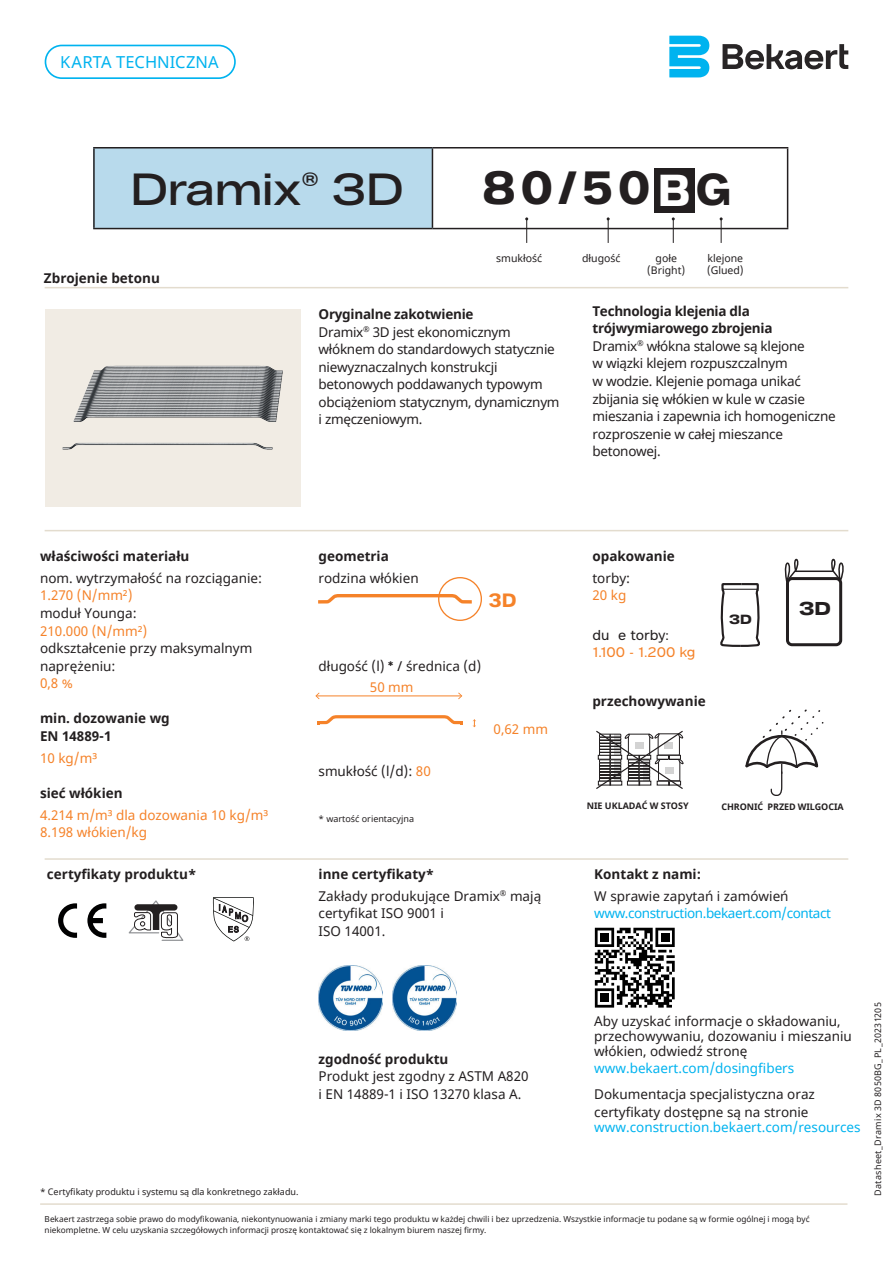
<style>
.page{position:relative;width:893px;height:1263px;background:#fff}
.page>*{position:absolute;margin:0;border:0;box-sizing:border-box;transform-origin:0 0}
.t1{font:700 45px "Bekaert Text";color:#231f20}
.MA_Productname{font:43.5px "Bekaert Headline";color:#231f20}
.t2{font:700 18.6px "Bekaert Text";color:#f58229}
.t3{font:700 18px "Bekaert Headline";color:#231f20}
.MA_Benefit{font:16.5px "Noto Sans";color:#00b3ef}
.MA_Body{font:13.5px/17.5px "Noto Sans";color:#231f20}
.MA_Body-2{font:13.5px/17.5px "Noto Sans";letter-spacing:-.02em;color:#231f20}
.MA_Body-3{font:700 13.5px/17.5px "Noto Sans";color:#231f20}
.MA_Body-4{font:13.5px/17.5px "Noto Sans";color:#f58229}
.MA_Body-5{font:13.5px "Noto Sans";color:#00b3ef}
.MA_Body-6{font:13.5px "Noto Sans";letter-spacing:-.03em;color:#00b3ef}
.MA_Body-7{font:13.5px/17.5px "Bekaert Text";color:#f58229}
.t4{font:700 12.9px "Bekaert Headline";color:#231f20}
.MA_Body-8{font:10.5px "Noto Sans";color:#231f20}
.MA_Legal_text{font:9px "Noto Sans";color:#231f20}
.MA_Legal_text-2{font:9px "Noto Sans";letter-spacing:.03em;color:#231f20}
.t5{font:700 9px "Noto Sans";letter-spacing:-.01em;color:#231f20}
.MA_Legal_text-3{font:8.25px/10.5px "Noto Sans";color:#231f20}
.s1{font-size:43.2px;color:#fff}
.s2{font-size:43.2px}
.s3{font-weight:700}
.s4{color:#f58229}
.s5{color:#231f20}
.s6{font-family:"Bekaert Text"}
</style>
<div class="page">
<div style="left:93px;top:147px;width:339px;height:82px;background:#b8daec"></div>
<hr style="left:93px;top:147px;width:339px;height:1px;background:#231f20">
<hr style="left:93px;top:148px;width:2px;height:80px;background:#231f20">
<hr style="left:432px;top:147px;width:356px;height:1px;background:#231f20">
<hr style="left:432px;top:148px;width:1px;height:80px;background:#231f20">
<hr style="left:787px;top:148px;width:1px;height:80px;background:#231f20">
<hr style="left:93px;top:228px;width:339px;height:1px;background:#231f20">
<hr style="left:432px;top:228px;width:356px;height:1px;background:#231f20">
<svg style="left:525px;top:217px;width:3px;height:26px"></svg>
<svg style="left:607px;top:217px;width:3px;height:26px"></svg>
<svg style="left:672px;top:217px;width:3px;height:26px"></svg>
<svg style="left:720px;top:217px;width:3px;height:26px"></svg>
<hr style="left:45px;top:287px;width:803px;height:1px;background:#e3dcce">
<hr style="left:45px;top:530px;width:803px;height:1px;background:#e3dcce">
<hr style="left:45px;top:858px;width:803px;height:2px;background:#e3dcce">
<hr style="left:40px;top:1203px;width:807px;height:2px;background:#e3dcce">
<hr style="left:316px;top:695px;width:145px;height:1px;background:#f58229">
<svg style="left:315px;top:692px;width:5px;height:7px"></svg>
<svg style="left:458px;top:692px;width:4px;height:7px"></svg>
<svg style="left:473px;top:719px;width:3px;height:8px"></svg>
<svg style="left:317px;top:715px;width:146px;height:9px"></svg>
<img style="left:392px;top:966px;width:64px;height:64px">
<img style="left:319px;top:966px;width:64px;height:64px">
<div style="left:655px;top:168px;width:40px;height:44px;background:#231f20"></div>
<svg style="left:720px;top:583px;width:40px;height:64px"></svg>
<hr style="left:723px;top:589px;width:34px;height:1px;background:#231f20">
<div style="left:45px;top:45px;width:191px;height:34px;border:2px solid #00b3ef;border-radius:16px"></div>
<div style="left:786px;top:577px;width:56px;height:69px;border:3px solid #231f20;border-radius:5px"></div>
<hr style="left:795px;top:570px;width:38px;height:2px;background:#231f20">
<svg style="left:784px;top:558px;width:18px;height:25px"></svg>
<svg style="left:829px;top:558px;width:15px;height:25px"></svg>
<svg style="left:58px;top:903px;width:19px;height:35px"></svg>
<svg style="left:87px;top:903px;width:19px;height:35px"></svg>
<svg style="left:128px;top:900px;width:56px;height:41px"></svg>
<svg style="left:213px;top:897px;width:41px;height:44px"></svg>
<svg style="left:318px;top:594px;width:154px;height:9px"></svg>
<div style="left:438px;top:577px;width:44px;height:44px;border:1px solid #f58229;border-radius:50%"></div>
<svg style="left:595px;top:928px;width:80px;height:79px"></svg>
<div style="left:600px;top:994px;width:9px;height:8px;background:#000"></div>
<img style="left:45px;top:309px;width:256px;height:197px">
<svg style="left:745px;top:709px;width:78px;height:87px"></svg>
<svg style="left:596px;top:730px;width:88px;height:59px"></svg>
<svg style="left:723px;top:44px;width:125px;height:25px"></svg>
<svg style="left:669px;top:36px;width:40px;height:41px;background:#32c2f2"></svg>
<p class="MA_Benefit" style="left:60px;top:50px;width:160px">KARTA TECHNICZNA</p>
<p class="MA_Productname" style="left:130px;top:163px;width:276px">Dramix<sup>®</sup> 3D</p>
<p class="MA_Body-3" style="left:44px;top:270px;width:117px">Zbrojenie betonu</p>
<p class="t1" style="left:482px;top:159px;width:251px">80/50<span class="s1">B</span><span class="s2">G</span></p>
<p class="MA_Body-8" style="left:496px;top:251px;width:48px">smukłość</p>
<p class="MA_Body-8" style="left:582px;top:251px;width:40px">długość</p>
<p class="MA_Body-8" style="left:656px;top:251px;width:23px">gołe</p>
<p class="MA_Body-8" style="left:647px;top:263px;width:40px">(Bright)</p>
<p class="MA_Body-8" style="left:707px;top:251px;width:37px">klejone</p>
<p class="MA_Body-8" style="left:707px;top:263px;width:38px">(Glued)</p>
<p class="MA_Body-2" style="left:319px;top:306px;width:243px"><span class="s3">Oryginalne zakotwienie<br></span>Dramix<sup>®</sup> 3D jest ekonomicznym włóknem do standardowych statycznie niewyznaczalnych konstrukcji betonowych poddawanych typowym obciążeniom statycznym, dynamicznym i zmęczeniowym.</p>
<p class="MA_Body-2" style="left:592px;top:303px;width:245px"><span class="s3">Technologia klejenia dla trójwymiarowego zbrojenia<br></span>Dramix<sup>®</sup> włókna stalowe są klejone<br>w wiązki klejem rozpuszczalnym<br>w wodzie. Klejenie pomaga unikać zbijania się włókien w kule w czasie mieszania i zapewnia ich homogeniczne rozproszenie w całej mieszance betonowej.</p>
<p class="MA_Body-3" style="left:40px;top:548px;width:151px">właściwości materiału</p>
<p class="MA_Body" style="left:40px;top:570px;width:224px">nom. wytrzymałość na rozciąganie:<br><span class="s4">1.270 (N/mm²)</span></p>
<p class="MA_Body-4" style="left:40px;top:605px;width:109px"><span class="s5">moduł Younga:<br></span>210.000 (N/mm²)</p>
<p class="MA_Body" style="left:40px;top:640px;width:214px">odkształcenie przy maksymalnym naprężeniu:<br><span class="s4">0,8 %</span></p>
<p class="MA_Body-3" style="left:40px;top:710px;width:131px">min. dozowanie wg<br>EN 14889-1</p>
<p class="MA_Body-4" style="left:40px;top:749px;width:59px">10 kg/m³</p>
<p class="MA_Body-3" style="left:40px;top:784px;width:84px">sieć włókien</p>
<p class="MA_Body-4" style="left:40px;top:806px;width:230px">4.214 m/m³ dla dozowania 10 kg/m³</p>
<p class="MA_Body-4" style="left:40px;top:824px;width:109px">8.198 włókien/kg</p>
<p class="MA_Body-3" style="left:47px;top:865px;width:151px">certyfikaty produktu*</p>
<p class="MA_Body-3" style="left:319px;top:548px;width:72px">geometria</p>
<p class="MA_Body" style="left:319px;top:570px;width:102px">rodzina włókien</p>
<p class="t2" style="left:488px;top:588px;width:30px">3D</p>
<p class="MA_Body" style="left:319px;top:657px;width:164px">długość (l) <span class="s6">* /</span> średnica (d)</p>
<p class="MA_Body-4" style="left:370px;top:679px;width:45px">50 mm</p>
<p class="MA_Body" style="left:319px;top:763px;width:114px">smukłość (l/d): <span class="s4">80</span></p>
<p class="MA_Legal_text" style="left:319px;top:813px;width:97px">* wartość orientacyjna</p>
<p class="MA_Body-4" style="left:494px;top:721px;width:56px">0,62 mm</p>
<p class="MA_Body-3" style="left:319px;top:865px;width:117px">inne certyfikaty*</p>
<p class="MA_Body" style="left:319px;top:887px;width:224px">Zakłady produkujące Dramix<sup>®</sup> mają certyfikat ISO 9001 i<br>ISO 14001.</p>
<p class="MA_Body-3" style="left:592px;top:548px;width:84px">opakowanie</p>
<p class="MA_Body" style="left:592px;top:570px;width:39px">torby:<br><span class="s4">20 kg</span></p>
<p class="MA_Body-7" style="left:592px;top:626px;width:104px"><span class="s5">duźe torby:<br></span>1.100 - 1.200 kg</p>
<p class="MA_Body-3" style="left:592px;top:692px;width:115px">przechowywanie</p>
<p class="t4" style="left:729px;top:611px;width:24px">3D</p>
<p class="t3" style="left:799px;top:597px;width:33px">3D</p>
<p class="t5" style="left:587px;top:799px;width:103px">NIE UKLADAĆ W STOSY</p>
<p class="t5" style="left:721px;top:800px;width:124px">CHRONIĆ PRZED WILGOCIA</p>
<p class="MA_Body-3" style="left:594px;top:865px;width:108px">Kontakt z nami:</p>
<p class="MA_Body" style="left:594px;top:887px;width:196px">W sprawie zapytań i zamówień</p>
<p class="MA_Body-6" style="left:594px;top:904px;width:238px">www.construction.bekaert.com/contact</p>
<p class="MA_Body-3" style="left:319px;top:1050px;width:131px">zgodność produktu</p>
<p class="MA_Body" style="left:319px;top:1068px;width:212px">Produkt jest zgodny z ASTM A820 i EN 14889-1 i ISO 13270 klasa A.</p>
<p class="MA_Legal_text" style="left:40px;top:1185px;width:260px">* Certyfikaty produktu i systemu są dla konkretnego zakładu.</p>
<p class="MA_Body" style="left:594px;top:1014px;width:259px;line-height:15px">Aby uzyskać informacje o składowaniu, przechowywaniu, dozowaniu i mieszaniu włókien, odwiedź stronę</p>
<p class="MA_Body-5" style="left:594px;top:1059px;width:202px">www.bekaert.com/dosingfibers</p>
<p class="MA_Body" style="left:594px;top:1086px;width:222px">Dokumentacja specjalistyczna oraz certyfikaty dostępne są na stronie</p>
<p class="MA_Body-5" style="left:594px;top:1118px;width:268px">www.construction.bekaert.com/resources</p>
<p class="MA_Legal_text-3" style="left:45px;top:1214px;width:766px">Bekaert zastrzega sobie prawo do modyfikowania, niekontynuowania i zmiany marki tego produktu w każdej chwili i bez uprzedzenia. Wszystkie informacje tu podane są w formie ogólnej i mogą być niekompletne. W celu uzyskania szczegółowych informacji proszę kontaktować się z lokalnym biurem naszej firmy.</p>
<p class="MA_Legal_text-2" style="left:872px;top:1196px;width:195px;rotate:-90deg">Datasheet_Dramix 3D 8050BG_PL_20231205</p>
</div>
